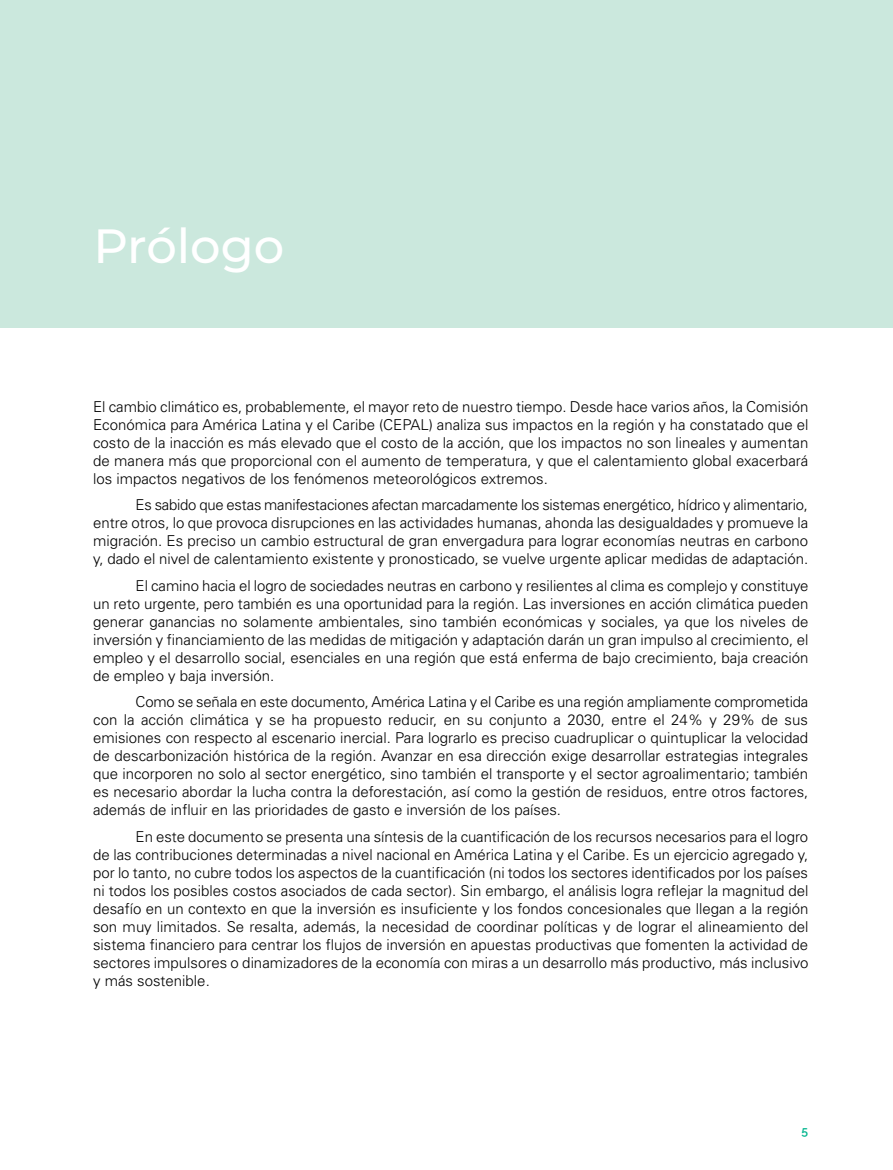
<style>
.page{position:relative;width:893px;height:1170px;background:#fff}
.page>*{position:absolute;margin:0;border:0;box-sizing:border-box;transform-origin:0 0}
.t1{font:500 48px "Montserrat";color:#fff}
.t2{font:300 15px/18px "Univers LT Std";color:#000;text-align:justify}
.t3{font:600 12px "Raleway";color:#00b48d}
</style>
<div class="page">
<div style="left:0;top:0;width:893px;height:327px;background:#cbe8dd"></div>
<h1 class="t1" style="left:94px;top:212px;width:192px">Prólogo</h1>
<p class="t2" style="left:93px;top:397px;width:717px">El cambio climático es, probablemente, el mayor reto de nuestro tiempo. Desde hace varios años, la Comisión Económica para América Latina y el Caribe (CEPAL) analiza sus impactos en la región y ha constatado que el costo de la inacción es más elevado que el costo de la acción, que los impactos no son lineales y aumentan de manera más que proporcional con el aumento de temperatura, y que el calentamiento global exacerbará los impactos negativos de los fenómenos meteorológicos extremos.</p>
<p class="t2" style="left:93px;top:495px;width:717px;text-indent:43px">Es sabido que estas manifestaciones afectan marcadamente los sistemas energético, hídrico y alimentario, entre otros, lo que provoca disrupciones en las actividades humanas, ahonda las desigualdades y promueve la migración. Es preciso un cambio estructural de gran envergadura para lograr economías neutras en carbono y, dado el nivel de calentamiento existente y pronosticado, se vuelve urgente aplicar medidas de adaptación.</p>
<p class="t2" style="left:93px;top:576px;width:717px;text-indent:43px">El camino hacia el logro de sociedades neutras en carbono y resilientes al clima es complejo y constituye un reto urgente, pero también es una oportunidad para la región. Las inversiones en acción climática pueden generar ganancias no solamente ambientales, sino también económicas y sociales, ya que los niveles de inversión y financiamiento de las medidas de mitigación y adaptación darán un gran impulso al crecimiento, el empleo y el desarrollo social, esenciales en una región que está enferma de bajo crecimiento, baja creación de empleo y baja inversión.</p>
<p class="t2" style="left:93px;top:692px;width:717px;text-indent:43px">Como se señala en este documento, América Latina y el Caribe es una región ampliamente comprometida con la acción climática y se ha propuesto reducir, en su conjunto a 2030, entre el 24% y 29% de sus emisiones con respecto al escenario inercial. Para lograrlo es preciso cuadruplicar o quintuplicar la velocidad de descarbonización histórica de la región. Avanzar en esa dirección exige desarrollar estrategias integrales que incorporen no solo al sector energético, sino también el transporte y el sector agroalimentario; también es necesario abordar la lucha contra la deforestación, así como la gestión de residuos, entre otros factores, además de influir en las prioridades de gasto e inversión de los países.</p>
<p class="t2" style="left:93px;top:827px;width:717px;text-indent:43px">En este documento se presenta una síntesis de la cuantificación de los recursos necesarios para el logro de las contribuciones determinadas a nivel nacional en América Latina y el Caribe. Es un ejercicio agregado y, por lo tanto, no cubre todos los aspectos de la cuantificación (ni todos los sectores identificados por los países ni todos los posibles costos asociados de cada sector). Sin embargo, el análisis logra reflejar la magnitud del desafío en un contexto en que la inversión es insuficiente y los fondos concesionales que llegan a la región son muy limitados. Se resalta, además, la necesidad de coordinar políticas y de lograr el alineamiento del sistema financiero para centrar los flujos de inversión en apuestas productivas que fomenten la actividad de sectores impulsores o dinamizadores de la economía con miras a un desarrollo más productivo, más inclusivo y más sostenible.</p>
<p class="t3" style="left:801px;top:1123px;width:8px">5</p>
</div>
